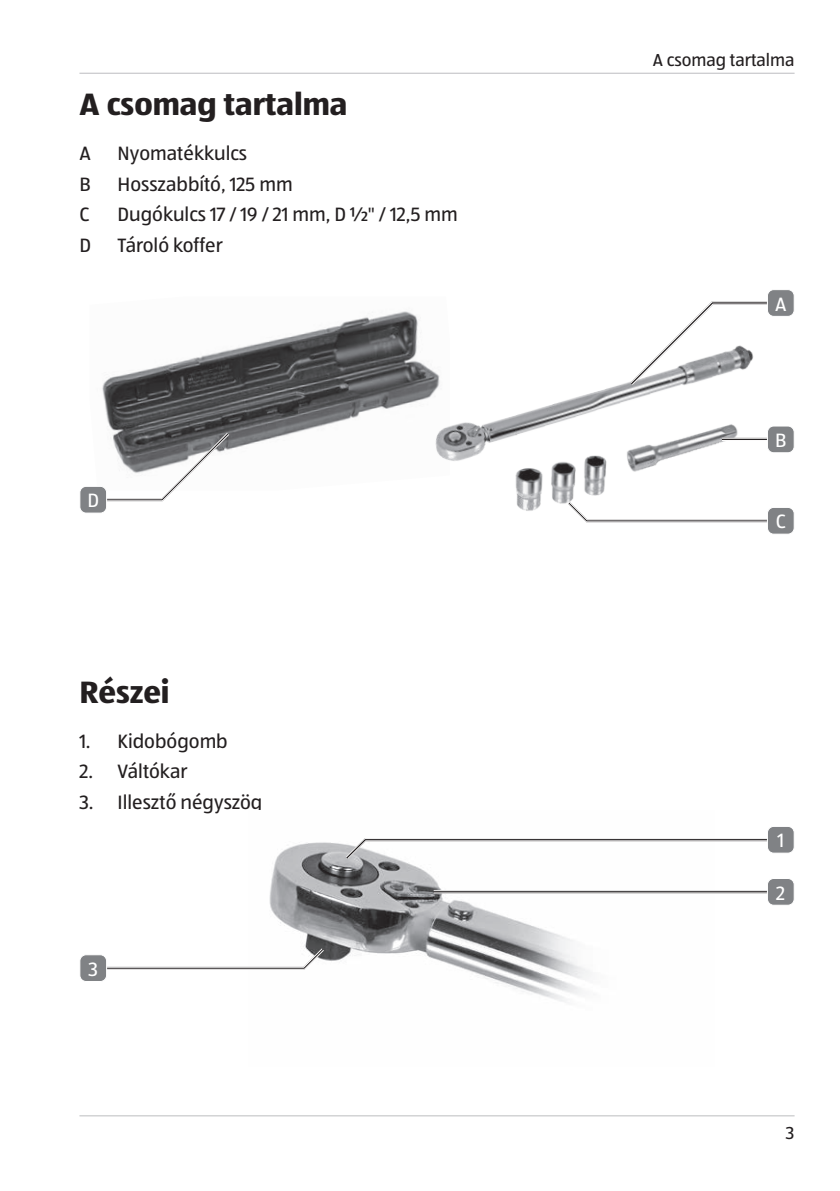
<style>
.page{position:relative;width:840px;height:1191px;background:#fff}
.page>*{position:absolute;margin:0;border:0;box-sizing:border-box;transform-origin:0 0}
.t1{font:700 32px "ALDISUEDOT";color:#231f20}
.t2{font:20px "ALDISUEDOT";color:#231f20}
.t3{font:20px "ALDISUEDOT";color:#fff}
.t4{font:18px "ALDISUEDOT";color:#231f20}
</style>
<div class="page">
<hr style="left:79px;top:1115px;width:715px;height:1px;background:#bcbdc0">
<hr style="left:79px;top:73px;width:715px;height:1px;background:#bcbdc0">
<img style="left:102px;top:311px;width:321px;height:138px">
<svg style="left:102px;top:430px;width:130px;height:72px"></svg>
<div style="left:80px;top:486px;width:26px;height:27px;background:#808285;border-radius:6px"></div>
<div style="left:79px;top:486px;width:28px;height:27px;border:1px solid #fff;border-radius:6px"></div>
<img style="left:269px;top:842px;width:445px;height:160px">
<hr style="left:433px;top:890px;width:342px;height:3px;background:#231f20">
<hr style="left:433px;top:890px;width:342px;height:1px;background:#fff">
<hr style="left:433px;top:892px;width:342px;height:1px;background:#fff">
<div style="left:767px;top:878px;width:26px;height:27px;background:#808285;border-radius:6px"></div>
<div style="left:766px;top:878px;width:28px;height:27px;border:1px solid #fff;border-radius:6px"></div>
<svg style="left:342px;top:838px;width:424px;height:24px"></svg>
<div style="left:767px;top:826px;width:26px;height:27px;background:#808285;border-radius:6px"></div>
<div style="left:766px;top:826px;width:28px;height:27px;border:1px solid #fff;border-radius:6px"></div>
<svg style="left:107px;top:945px;width:219px;height:26px"></svg>
<div style="left:80px;top:954px;width:26px;height:27px;background:#808285;border-radius:6px"></div>
<div style="left:79px;top:954px;width:28px;height:28px;border:1px solid #fff;border-radius:6px"></div>
<img style="left:423px;top:364px;width:343px;height:97px">
<img style="left:499px;top:445px;width:119px;height:66px">
<img style="left:618px;top:403px;width:129px;height:69px">
<hr style="left:721px;top:438px;width:54px;height:3px;background:#231f20">
<hr style="left:721px;top:438px;width:54px;height:1px;background:#fff">
<hr style="left:721px;top:440px;width:54px;height:1px;background:#fff">
<div style="left:767px;top:426px;width:26px;height:27px;background:#808285;border-radius:6px"></div>
<div style="left:766px;top:425px;width:28px;height:28px;border:1px solid #fff;border-radius:6px"></div>
<svg style="left:626px;top:301px;width:140px;height:87px"></svg>
<svg style="left:565px;top:499px;width:201px;height:24px"></svg>
<div style="left:767px;top:290px;width:26px;height:26px;background:#808285;border-radius:6px"></div>
<div style="left:766px;top:289px;width:28px;height:28px;border:1px solid #fff;border-radius:6px"></div>
<div style="left:767px;top:507px;width:26px;height:27px;background:#808285;border-radius:6px"></div>
<div style="left:766px;top:507px;width:28px;height:27px;border:1px solid #fff;border-radius:6px"></div>
<h1 class="t1" style="left:79px;top:83px;width:269px">A csomag tartalma</h1>
<p class="t2" style="left:79px;top:140px;width:13px">A</p>
<p class="t2" style="left:117px;top:140px;width:131px">Nyomatékkulcs</p>
<p class="t2" style="left:79px;top:171px;width:13px">B</p>
<p class="t2" style="left:117px;top:171px;width:176px">Hosszabbító, 125 mm</p>
<p class="t2" style="left:79px;top:201px;width:12px">C</p>
<p class="t2" style="left:117px;top:201px;width:342px">Dugókulcs 17 / 19 / 21 mm, D ½" / 12,5 mm</p>
<p class="t2" style="left:79px;top:232px;width:13px">D</p>
<p class="t2" style="left:117px;top:232px;width:107px">Tároló koffer</p>
<p class="t3" style="left:87px;top:487px;width:13px">D</p>
<h1 class="t1" style="left:79px;top:670px;width:92px">Részei</h1>
<p class="t2" style="left:79px;top:728px;width:150px">1. Kidobógomb</p>
<p class="t2" style="left:79px;top:758px;width:109px">2. Váltókar</p>
<p class="t2" style="left:79px;top:789px;width:184px">3. Illesztő négyszög</p>
<p class="t3" style="left:88px;top:956px;width:11px">3</p>
<p class="t4" style="left:652px;top:49px;width:143px">A csomag tartalma</p>
<p class="t3" style="left:774px;top:291px;width:13px">A</p>
<p class="t3" style="left:774px;top:427px;width:13px">B</p>
<p class="t3" style="left:775px;top:509px;width:12px">C</p>
<p class="t3" style="left:777px;top:827px;width:8px">1</p>
<p class="t3" style="left:775px;top:879px;width:11px">2</p>
<p class="t4" style="left:785px;top:1120px;width:10px">3</p>
</div>
